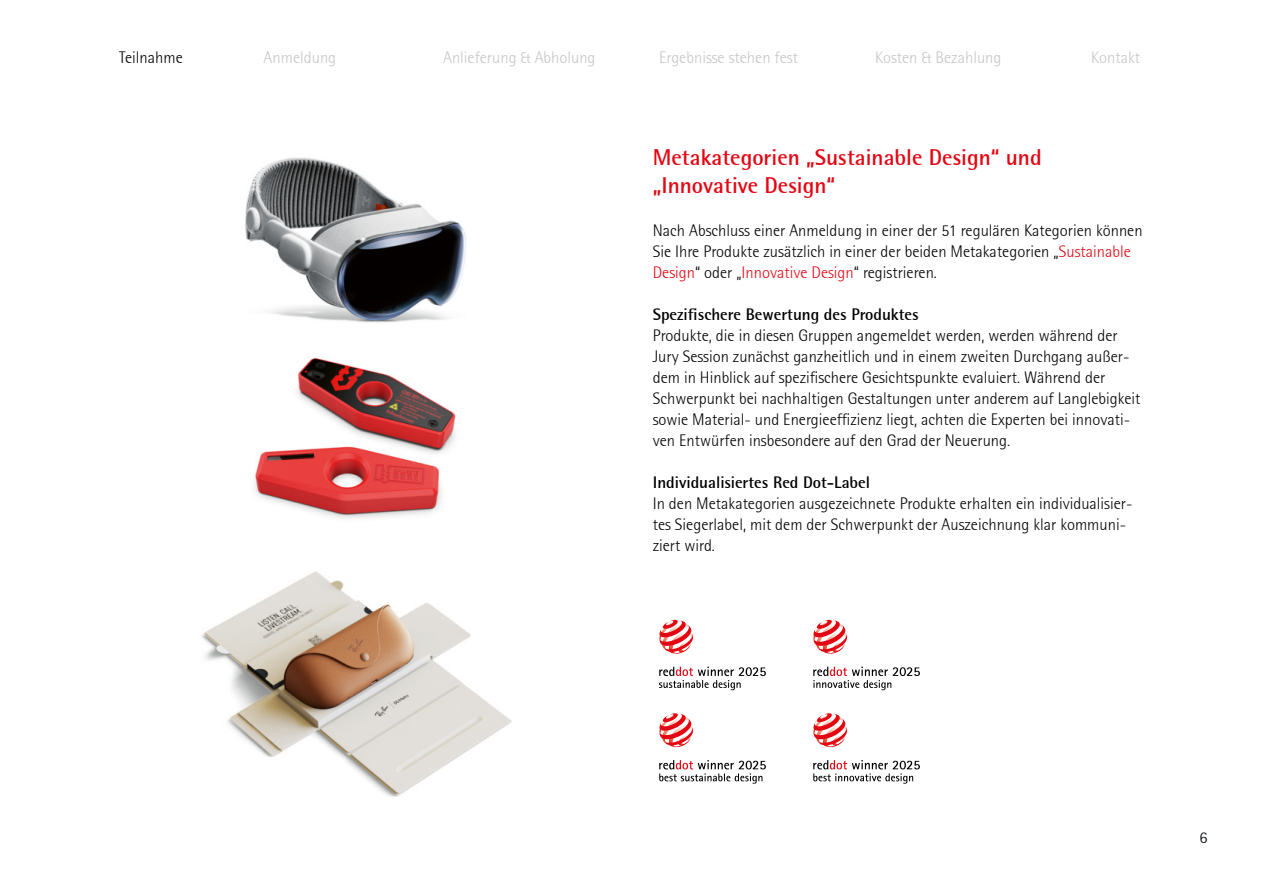
<style>
.page{position:relative;width:1263px;height:893px;background:#fff}
.page>*{position:absolute;margin:0;border:0;box-sizing:border-box;transform-origin:0 0}
.t1{font:700 22.5px/28.5px "Rotis Semi Sans";color:#e30613}
.t2{font:300 16.5px/21px "Rotis Semisans";color:#000}
.t3{font:300 16.5px "Rotis Semisans";color:#c6c6c6}
.t4{font:700 16.5px "Rotis Semi Sans";color:#000}
.t5{font:300 16.5px "Rotis Semisans";color:#070a11}
.s1{color:#e30613}
</style>
<div class="page">
<svg style="left:813px;top:760px;width:107px;height:24px"></svg>
<svg style="left:813px;top:713px;width:34px;height:34px"></svg>
<svg style="left:659px;top:760px;width:107px;height:24px"></svg>
<svg style="left:659px;top:713px;width:34px;height:34px"></svg>
<svg style="left:813px;top:667px;width:107px;height:23px"></svg>
<svg style="left:813px;top:620px;width:34px;height:34px"></svg>
<svg style="left:659px;top:667px;width:107px;height:23px"></svg>
<svg style="left:659px;top:620px;width:34px;height:34px"></svg>
<img style="left:245px;top:157px;width:221px;height:166px">
<img style="left:254px;top:357px;width:202px;height:162px">
<img style="left:202px;top:571px;width:310px;height:226px">
<p class="t2" style="left:119px;top:47px;width:65px">Teilnahme</p>
<p class="t3" style="left:264px;top:48px;width:74px">Anmeldung</p>
<p class="t3" style="left:443px;top:48px;width:154px">Anlieferung &amp; Abholung</p>
<p class="t3" style="left:659px;top:48px;width:140px">Ergebnisse stehen fest</p>
<p class="t3" style="left:875px;top:48px;width:128px">Kosten &amp; Bezahlung</p>
<p class="t3" style="left:1091px;top:48px;width:50px">Kontakt</p>
<h1 class="t1" style="left:653px;top:143px;width:390px">Metakategorien „Sustainable Design“ und „Innovative Design“</h1>
<p class="t2" style="left:653px;top:220px;width:491px">Nach Abschluss einer Anmeldung in einer der 51 regulären Kategorien können<br>Sie Ihre Produkte zusätzlich in einer der beiden Metakategorien „<span class="s1">Sustainable<br>Design</span>“ oder „<span class="s1">Innovative Design</span>“ registrieren.</p>
<p class="t4" style="left:653px;top:305px;width:268px">Spezifischere Bewertung des Produktes</p>
<p class="t2" style="left:653px;top:325px;width:489px">Produkte, die in diesen Gruppen angemeldet werden, werden während der Jury Session zunächst ganzheitlich und in einem zweiten Durchgang außer&shy;dem in Hinblick auf spezifischere Gesichtspunkte evaluiert. Während der Schwerpunkt bei nachhaltigen Gestaltungen unter anderem auf Langlebigkeit sowie Material- und Energieeffizienz liegt, achten die Experten bei innovati&shy;ven Entwürfen insbesondere auf den Grad der Neuerung.</p>
<p class="t4" style="left:653px;top:474px;width:219px">Individualisiertes Red Dot-Label</p>
<p class="t2" style="left:653px;top:493px;width:481px">In den Metakategorien ausgezeichnete Produkte erhalten ein individualisier&shy;tes Siegerlabel, mit dem der Schwerpunkt der Auszeichnung klar kommuni&shy;ziert wird.</p>
<p class="t5" style="left:1199px;top:828px;width:9px">6</p>
</div>
